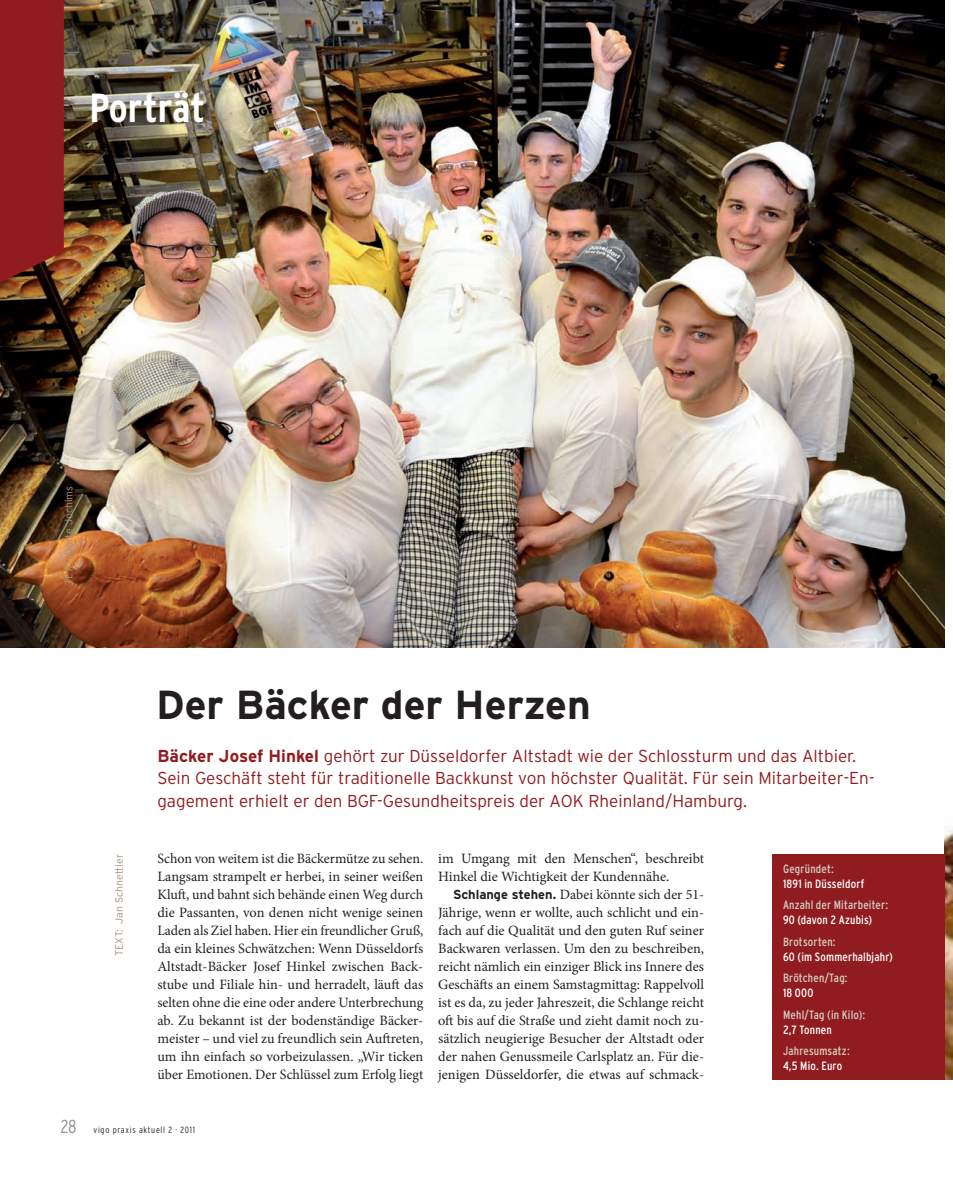
<style>
.page{position:relative;width:953px;height:1178px;background:#fff}
.page>*{position:absolute;margin:0;border:0;box-sizing:border-box;transform-origin:0 0}
.t1{font:700 40.5px "Interstate";color:#231f20}
.t2{font:700 condensed 40.5px "Interstate";color:#fff}
.t3{font:300 condensed 18.75px "Interstate";color:#939598}
.t4{font:300 17.25px/22.5px "Interstate";color:#911c1f}
.t5{font:14.25px/18px "Minion Pro";color:#231f20;text-align:justify}
.t6{font:condensed 12px "Interstate";letter-spacing:.015em;color:#d4ccc3}
.t7{font:condensed 12px "Interstate";letter-spacing:.015em;color:#fff}
.t8{font:300 10.5px "Interstate";color:#a29382}
.t9{font:300 condensed 9px "Interstate";letter-spacing:.08em;color:#231f20}
.s1{font-weight:700}
.s2{font-family:"Interstate";font-weight:700;font-size:13.05px}
</style>
<div class="page">
<img style="left:944px;top:827px;width:8px;height:252px">
<div style="left:772px;top:853px;width:172px;height:226px;background:#911c1f"></div>
<img style="left:0;top:1px;width:944px;height:646px">
<div style="left:0;top:0;width:64px;height:283px;background:#911c1f"></div>
<h1 class="t2" style="left:89px;top:83px;width:117px">Porträt</h1>
<p class="t8" style="left:62px;top:585px;width:100px;rotate:-90deg">TEXT: Dörte Jochims</p>
<h2 class="t3" style="left:61px;top:1115px;width:17px">28</h2>
<h1 class="t1" style="left:156px;top:680px;width:436px">Der Bäcker der Herzen</h1>
<p class="t8" style="left:113px;top:956px;width:104px;rotate:-90deg">TEXT: Jan Schnettler</p>
<p class="t4" style="left:157px;top:744px;width:718px"><span class="s1">Bäcker Josef Hinkel</span> gehört zur Düsseldorfer Altstadt wie der Schlossturm und das Altbier.<br>Sein Geschäft steht für traditionelle Backkunst von höchster Qualität. Für sein Mitarbeiter-En&shy;gagement erhielt er den BGF-Gesundheitspreis der AOK Rheinland/Hamburg.</p>
<p class="t5" style="left:157px;top:850px;width:267px">Schon von weitem ist die Bäckermütze zu sehen.<br>Langsam strampelt er herbei, in seiner weißen Kluft, und bahnt sich behände einen Weg durch die Passanten, von denen nicht wenige seinen Laden als Ziel haben. Hier ein freundlicher Gruß, da ein kleines Schwätzchen: Wenn Düsseldorfs Altstadt-Bäcker Josef Hinkel zwischen Back&shy;stube und Filiale hin- und herradelt, läuft das selten ohne die eine oder andere Unterbrechung ab. Zu bekannt ist der bodenständige Bäcker&shy;meister – und viel zu freundlich sein Auftreten, um ihn einfach so vorbeizulassen. „Wir ticken über Emotionen. Der Schlüssel zum Erfolg liegt</p>
<p class="t5" style="left:438px;top:850px;width:267px">im Umgang mit den Menschen“, beschreibt<br>Hinkel die Wichtigkeit der Kundennähe.</p>
<p class="t5" style="left:438px;top:886px;width:267px;text-indent:15px"><span class="s2">Schlange stehen.</span> Dabei könnte sich der 51- Jährige, wenn er wollte, auch schlicht und ein&shy;fach auf die Qualität und den guten Ruf seiner Backwaren verlassen. Um den zu beschreiben, reicht nämlich ein einziger Blick ins Innere des Geschäfts an einem Samstagmittag: Rappelvoll ist es da, zu jeder Jahreszeit, die Schlange reicht oft bis auf die Straße und zieht damit noch zu&shy;sätzlich neugierige Besucher der Altstadt oder der nahen Genussmeile Carlsplatz an. Für die&shy;jenigen Düsseldorfer, die etwas auf schmack-</p>
<p class="t6" style="left:783px;top:861px;width:52px">Gegründet:</p>
<p class="t7" style="left:783px;top:876px;width:83px">1891 in Düsseldorf</p>
<p class="t6" style="left:783px;top:898px;width:107px">Anzahl der Mitarbeiter:</p>
<p class="t7" style="left:783px;top:913px;width:91px">90 (davon 2 Azubis)</p>
<p class="t6" style="left:783px;top:934px;width:54px">Brotsorten:</p>
<p class="t7" style="left:783px;top:949px;width:111px">60 (im Sommerhalbjahr)</p>
<p class="t6" style="left:783px;top:970px;width:66px">Brötchen/Tag:</p>
<p class="t7" style="left:783px;top:985px;width:32px">18 000</p>
<p class="t6" style="left:783px;top:1007px;width:84px">Mehl/Tag (in Kilo):</p>
<p class="t7" style="left:783px;top:1022px;width:50px">2,7 Tonnen</p>
<p class="t6" style="left:783px;top:1043px;width:68px">Jahresumsatz:</p>
<p class="t7" style="left:783px;top:1058px;width:61px">4,5 Mio. Euro</p>
<p class="t9" style="left:94px;top:1125px;width:103px">vigo praxis aktuell 2 · 2011</p>
</div>
